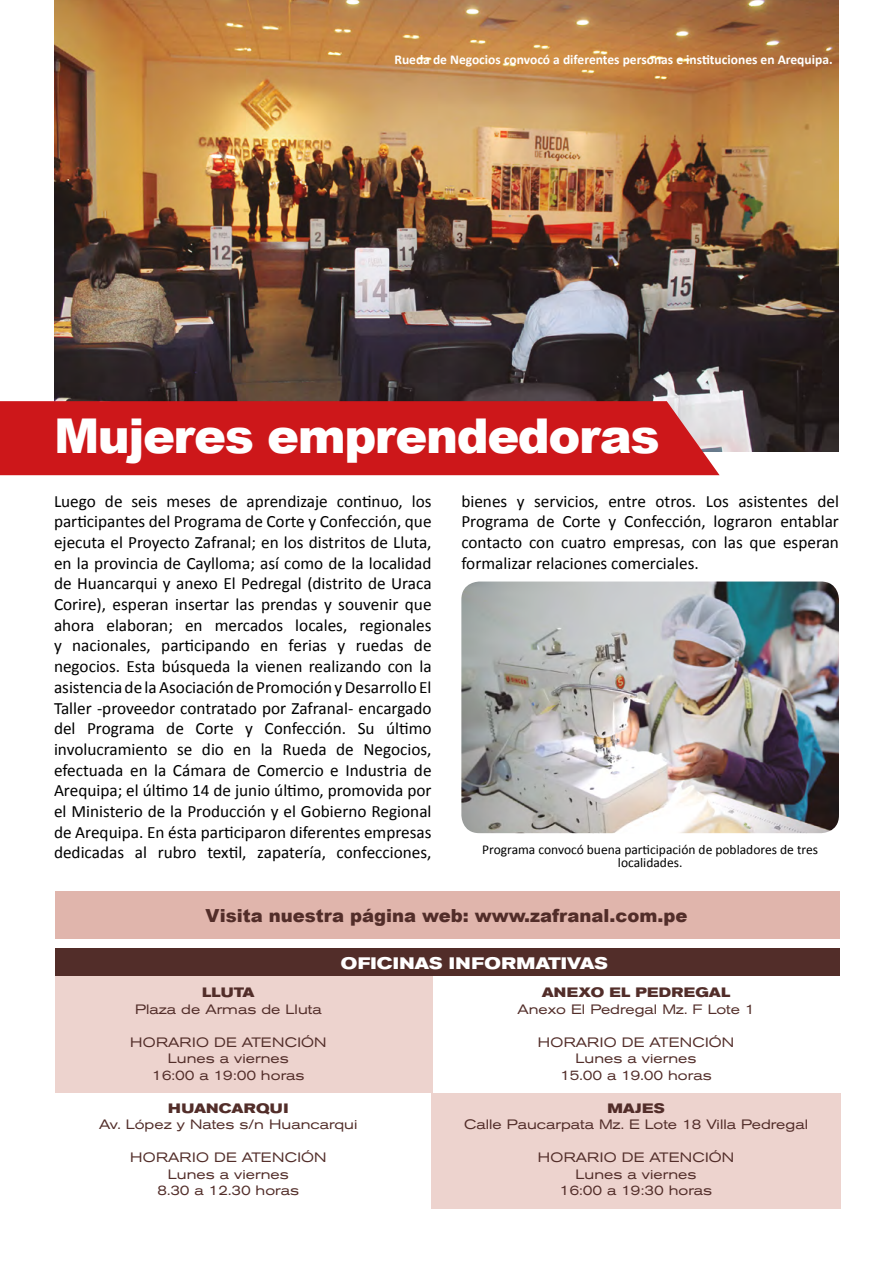
<style>
.page{position:relative;width:893px;height:1263px;background:#fff}
.page>*{position:absolute;margin:0;border:0;box-sizing:border-box;transform-origin:0 0}
.t1{font:900 48px "Arial";letter-spacing:-.03em;color:#fff}
.t2{font:900 18px "Arial";color:#522d29}
.t3{font:17.25px/20.7px "Calibri";color:#000;text-align:justify}
.t4{font:700 expanded 16.5px "Akzidenz Grotesk BE";letter-spacing:.015em;color:#fff}
.t5{font:expanded 13.5px/16.5px "Akzidenz Grotesk BE";color:#522d29;text-align:center}
.t6{font:700 13.5px "Calibri";color:#fff}
.t7{font:13.5px/13.5px "Calibri";color:#000;text-align:center}
.t8{font:700 expanded 13.5px "Akzidenz Grotesk BE";letter-spacing:.02em;color:#522d29}
</style>
<div class="page">
<div style="left:55px;top:891px;width:785px;height:48px;background:#e0b5ac"></div>
<img style="left:54px;top:0;width:785px;height:452px">
<div style="left:0;top:401px;width:720px;height:74px;background:#cd171a"></div>
<img style="left:461px;top:581px;width:378px;height:252px">
<div style="left:55px;top:948px;width:785px;height:28px;background:#522d29"></div>
<div style="left:55px;top:976px;width:378px;height:117px;background:#edd3ce"></div>
<div style="left:431px;top:1093px;width:409px;height:116px;background:#edd3ce"></div>
<p class="t6" style="left:394px;top:51px;width:440px">Rueda de Negocios convocó a diferentes personas e instituciones en Arequipa.</p>
<h1 class="t1" style="left:54px;top:409px;width:607px">Mujeres emprendedoras</h1>
<p class="t3" style="left:54px;top:490px;width:379px">Luego de seis meses de aprendizaje continuo, los participantes del Programa de Corte y Confección, que ejecuta el Proyecto Zafranal; en los distritos de Lluta, en la provincia de Caylloma; así como de la localidad de Huancarqui y anexo El Pedregal (distrito de Uraca Corire), esperan insertar las prendas y souvenir que ahora elaboran; en mercados locales, regionales y nacionales, participando en ferias y ruedas de negocios. Esta búsqueda la vienen realizando con la asistencia de la Asociación de Promoción y Desarrollo El Taller -proveedor contratado por Zafranal- encargado del Programa de Corte y Confección. Su último involucramiento se dio en la Rueda de Negocios, efectuada en la Cámara de Comercio e Industria de Arequipa; el último 14 de junio último, promovida por el Ministerio de la Producción y el Gobierno Regional de Arequipa. En ésta participaron diferentes empresas dedicadas al rubro textil, zapatería, confecciones,</p>
<p class="t3" style="left:461px;top:490px;width:379px">bienes y servicios, entre otros. Los asistentes del Programa de Corte y Confección, lograron entablar contacto con cuatro empresas, con las que esperan formalizar relaciones comerciales.</p>
<p class="t7" style="left:482px;top:843px;width:337px">Programa convocó buena participación de pobladores de tres localidades.</p>
<p class="t2" style="left:205px;top:905px;width:484px">Visita nuestra página web: www.zafranal.com.pe</p>
<p class="t4" style="left:341px;top:953px;width:268px">OFICINAS INFORMATIVAS</p>
<p class="t8" style="left:202px;top:984px;width:54px">LLUTA</p>
<p class="t5" style="left:135px;top:1000px;width:188px">Plaza de Armas de Lluta</p>
<p class="t5" style="left:130px;top:1033px;width:198px">HORARIO DE ATENCIÓN<br>Lunes a viernes<br>16:00 a 19:00 horas</p>
<p class="t8" style="left:168px;top:1100px;width:122px">HUANCARQUI</p>
<p class="t5" style="left:99px;top:1116px;width:260px">Av. López y Nates s/n Huancarqui</p>
<p class="t5" style="left:130px;top:1149px;width:198px">HORARIO DE ATENCIÓN<br>Lunes a viernes<br>8.30 a 12.30 horas</p>
<p class="t8" style="left:542px;top:984px;width:190px">ANEXO EL PEDREGAL</p>
<p class="t5" style="left:517px;top:1000px;width:239px">Anexo El Pedregal Mz. F Lote 1</p>
<p class="t5" style="left:538px;top:1033px;width:198px">HORARIO DE ATENCIÓN<br>Lunes a viernes<br>15.00 a 19.00 horas</p>
<p class="t8" style="left:607px;top:1100px;width:59px">MAJES</p>
<p class="t5" style="left:464px;top:1116px;width:346px">Calle Paucarpata Mz. E Lote 18 Villa Pedregal</p>
<p class="t5" style="left:538px;top:1149px;width:198px">HORARIO DE ATENCIÓN<br>Lunes a viernes<br>16:00 a 19:30 horas</p>
</div>
